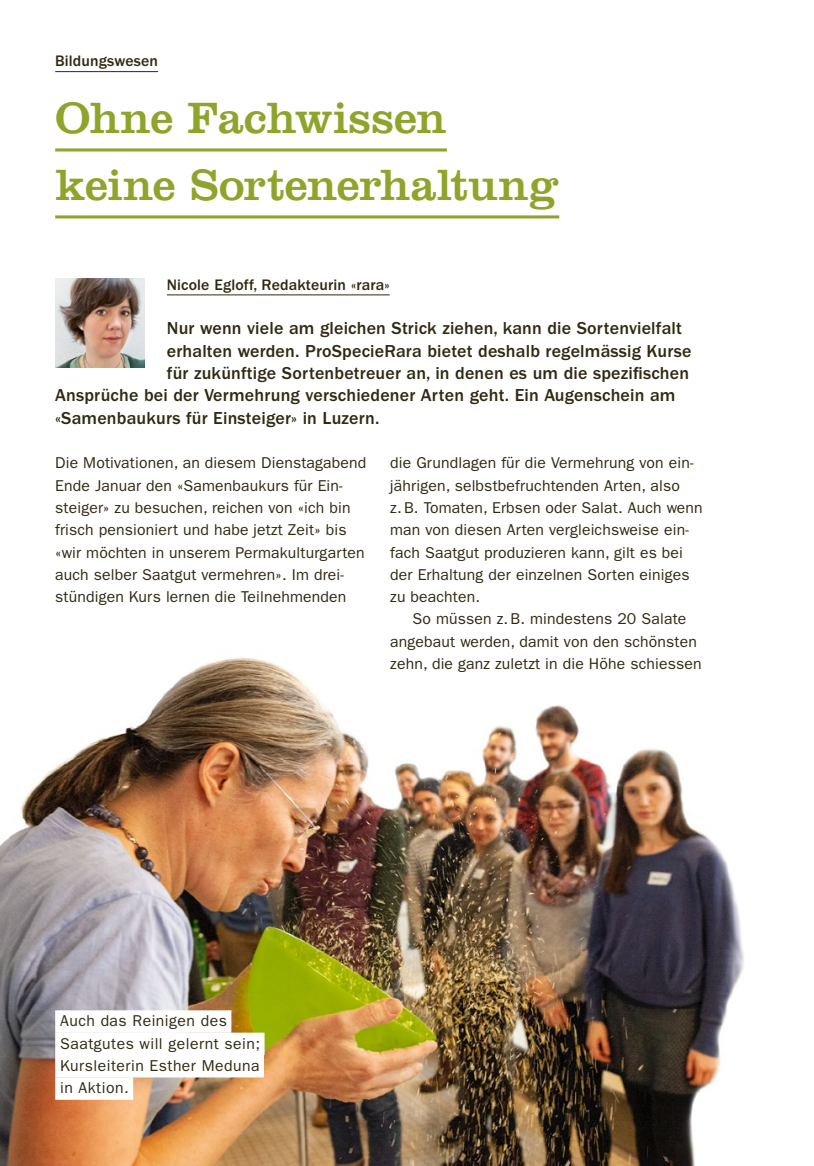
<style>
.page{position:relative;width:814px;height:1166px;background:#fff}
.page>*{position:absolute;margin:0;border:0;box-sizing:border-box;transform-origin:0 0}
.t1{font:45.5px/67px "Clarendon LT Std";letter-spacing:-.005em;color:#8ea42a}
.t2{font:500 17.85px "ITC Franklin Gothic Std";letter-spacing:.01em;color:#2f2912}
.t3{font:15.75px/22.4px "ITC Franklin Gothic Std";letter-spacing:.01em;color:#2f2912}
.t4{font:15.75px/22.4px "ITC Franklin Gothic Std";letter-spacing:.03em;color:#2f2912}
.t5{font:500 15.75px "ITC Franklin Gothic Std";letter-spacing:.01em;color:#2f2912}
</style>
<div class="page">
<img style="left:0;top:657px;width:744px;height:509px">
<hr style="left:55px;top:71px;width:103px;height:1px;background:#2f2912">
<hr style="left:55px;top:148px;width:392px;height:3px;background:#8ea42a">
<hr style="left:55px;top:215px;width:504px;height:3px;background:#8ea42a">
<hr style="left:167px;top:294px;width:222px;height:1px;background:#2f2912">
<div style="left:55px;top:1010px;width:176px;height:23px;background:#fff"></div>
<div style="left:55px;top:1032px;width:209px;height:23px;background:#fff"></div>
<div style="left:55px;top:1055px;width:209px;height:22px;background:#fff"></div>
<div style="left:55px;top:1077px;width:78px;height:23px;background:#fff"></div>
<img style="left:55px;top:278px;width:89px;height:90px">
<p class="t5" style="left:55px;top:52px;width:104px">Bildungswesen</p>
<h1 class="t1" style="left:55px;top:85px;width:505px">Ohne Fachwissen keine Sortenerhaltung</h1>
<p class="t5" style="left:167px;top:276px;width:224px">Nicole Egloff, Redakteurin «rara»</p>
<p class="t2" style="left:167px;top:318px;width:516px">Nur wenn viele am gleichen Strick ziehen, kann die Sortenvielfalt</p>
<p class="t2" style="left:167px;top:341px;width:526px">erhalten werden. ProSpecieRara bietet deshalb regelmässig Kurse</p>
<p class="t2" style="left:167px;top:363px;width:523px">für zukünftige Sortenbetreuer an, in denen es um die spezifischen</p>
<p class="t2" style="left:55px;top:385px;width:621px">Ansprüche bei der Vermehrung verschiedener Arten geht. Ein Augenschein am</p>
<p class="t2" style="left:55px;top:408px;width:326px">«Samenbaukurs für Einsteiger» in Luzern.</p>
<p class="t3" style="left:55px;top:452px;width:313px">Die Motivationen, an diesem Dienstagabend Ende Januar den «Samenbaukurs für Ein&shy;steiger» zu besuchen, reichen von «ich bin frisch pensioniert und habe jetzt Zeit» bis «wir möchten in unserem Permakulturgarten auch selber Saatgut vermehren». Im drei&shy;stündigen Kurs lernen die Teilnehmenden</p>
<p class="t3" style="left:390px;top:452px;width:314px">die Grundlagen für die Vermehrung von ein&shy;jährigen, selbstbefruchtenden Arten, also z.B. Tomaten, Erbsen oder Salat. Auch wenn man von diesen Arten vergleichsweise ein&shy;fach Saatgut produzieren kann, gilt es bei der Erhaltung der einzelnen Sorten einiges zu beachten.</p>
<p class="t3" style="left:390px;top:608px;width:313px;text-align:center">So müssen z.B. mindestens 20 Salate angebaut werden, damit von den schönsten zehn, die ganz zuletzt in die Höhe schiessen</p>
<p class="t4" style="left:60px;top:1010px;width:201px">Auch das Reinigen des<br>Saatgutes will gelernt sein;<br>Kursleiterin Esther Meduna in Aktion.</p>
</div>
